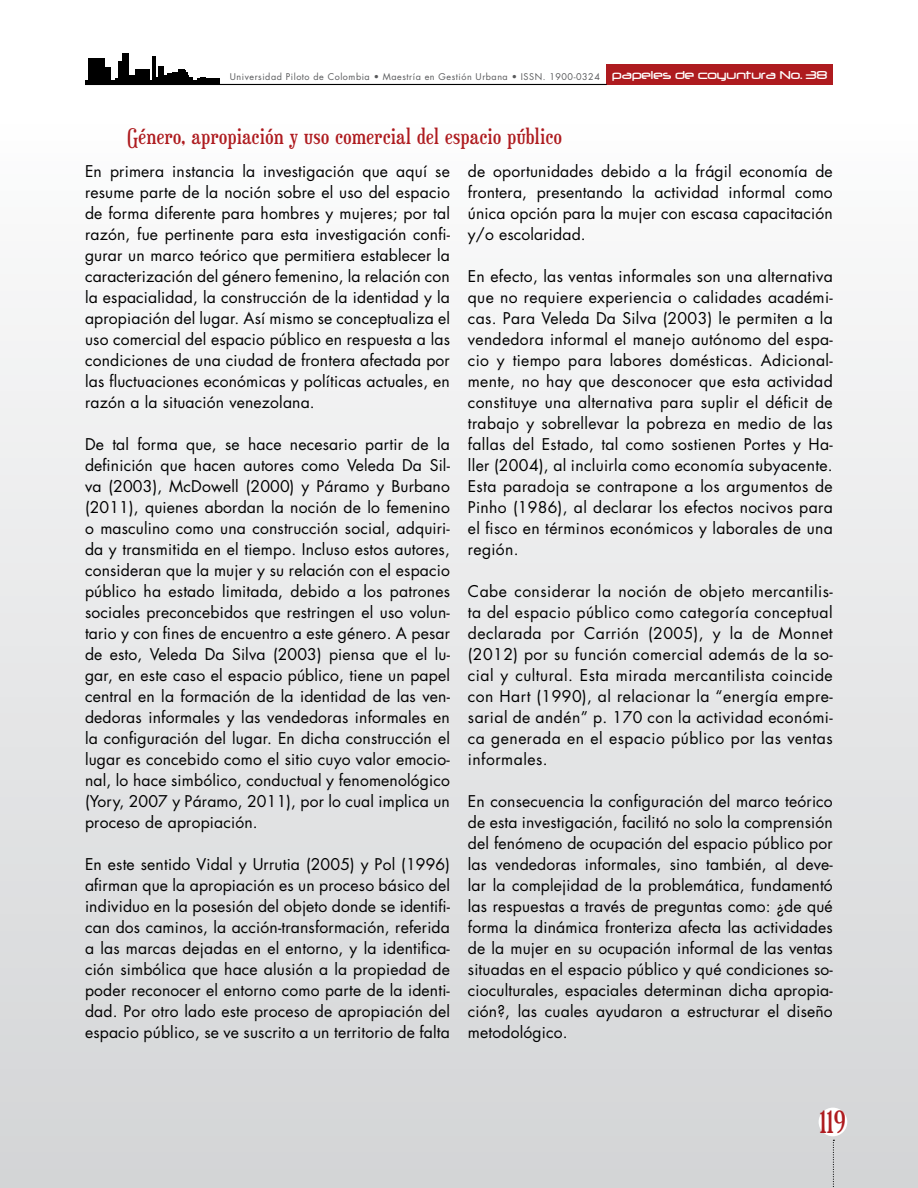
<style>
.page{position:relative;width:918px;height:1188px;background:#fff}
.page>*{position:absolute;margin:0;border:0;box-sizing:border-box;transform-origin:0 0}
.t1{font:30px "Euphorigenic";color:#ae1b1f}
.t2{font:21px "Euphorigenic";letter-spacing:.025em;color:#ae1b1f}
.t3{font:15.75px/21px "Futura Std";letter-spacing:.01em;color:#000;text-align:justify}
.t4{font:13.5px "Neuropol";color:#fff}
.t5{font:9px "Futura Std";letter-spacing:.06em;color:#58595b}
</style>
<div class="page">
<div style="left:0;top:0;width:918px;height:1188px;background:linear-gradient(to bottom,#fff,#d3d4d6)"></div>
<div style="left:607px;top:65px;width:226px;height:20px;background:#ae1b1f"></div>
<hr style="left:85px;top:84px;width:522px;height:1px;background:#000">
<div style="left:819px;top:1108px;width:28px;height:28px;background:#fff;border-radius:50%"></div>
<svg style="left:833px;top:1140px;width:1px;height:48px"></svg>
<div style="left:85px;top:80px;width:134px;height:5px;background:#000"></div>
<div style="left:88px;top:58px;width:16px;height:27px;background:#000"></div>
<div style="left:104px;top:67px;width:6px;height:18px;background:#000"></div>
<div style="left:123px;top:53px;width:6px;height:32px;background:#000"></div>
<div style="left:118px;top:61px;width:6px;height:24px;background:#000"></div>
<div style="left:128px;top:76px;width:9px;height:9px;background:#000"></div>
<div style="left:135px;top:69px;width:14px;height:16px;background:#000"></div>
<hr style="left:153px;top:57px;width:3px;height:28px;background:#000">
<div style="left:159px;top:66px;width:5px;height:19px;background:#000"></div>
<div style="left:164px;top:76px;width:9px;height:9px;background:#000"></div>
<div style="left:167px;top:74px;width:8px;height:11px;background:#000"></div>
<div style="left:172px;top:72px;width:8px;height:13px;background:#000"></div>
<div style="left:178px;top:69px;width:7px;height:16px;background:#000"></div>
<hr style="left:183px;top:71px;width:3px;height:14px;background:#000">
<svg style="left:186px;top:73px;width:16px;height:7px"></svg>
<div style="left:200px;top:77px;width:6px;height:8px;background:#000"></div>
<div style="left:206px;top:79px;width:13px;height:6px;background:#000"></div>
<p class="t5" style="left:230px;top:71px;width:372px">Universidad Piloto de Colombia • Maestría en Gestión Urbana • ISSN. 1900-0324</p>
<p class="t4" style="left:612px;top:68px;width:217px">papeles de coyuntura No. 38</p>
<h2 class="t2" style="left:128px;top:123px;width:436px">Género, apropiación y uso comercial del espacio público</h2>
<p class="t3" style="left:85px;top:161px;width:366px">En primera instancia la investigación que aquí se resume parte de la noción sobre el uso del espacio de forma diferente para hombres y mujeres; por tal razón, fue pertinente para esta investigación confi&shy;gurar un marco teórico que permitiera establecer la caracterización del género femenino, la relación con la espacialidad, la construcción de la identidad y la apropiación del lugar. Así mismo se conceptualiza el uso comercial del espacio público en respuesta a las condiciones de una ciudad de frontera afectada por las fluctuaciones económicas y políticas actuales, en razón a la situación venezolana.</p>
<p class="t3" style="left:85px;top:434px;width:366px">De tal forma que, se hace necesario partir de la definición que hacen autores como Veleda Da Sil&shy;va (2003), McDowell (2000) y Páramo y Burbano (2011), quienes abordan la noción de lo femenino o masculino como una construcción social, adquiri&shy;da y transmitida en el tiempo. Incluso estos autores, consideran que la mujer y su relación con el espacio público ha estado limitada, debido a los patrones sociales preconcebidos que restringen el uso volun&shy;tario y con fines de encuentro a este género. A pesar de esto, Veleda Da Silva (2003) piensa que el lu&shy;gar, en este caso el espacio público, tiene un papel central en la formación de la identidad de las ven&shy;dedoras informales y las vendedoras informales en la configuración del lugar. En dicha construcción el lugar es concebido como el sitio cuyo valor emocio&shy;nal, lo hace simbólico, conductual y fenomenológico (Yory, 2007 y Páramo, 2011), por lo cual implica un proceso de apropiación.</p>
<p class="t3" style="left:85px;top:854px;width:366px">En este sentido Vidal y Urrutia (2005) y Pol (1996) afirman que la apropiación es un proceso básico del individuo en la posesión del objeto donde se identifi&shy;can dos caminos, la acción-transformación, referida a las marcas dejadas en el entorno, y la identifica&shy;ción simbólica que hace alusión a la propiedad de poder reconocer el entorno como parte de la identi&shy;dad. Por otro lado este proceso de apropiación del espacio público, se ve suscrito a un territorio de falta</p>
<p class="t3" style="left:468px;top:161px;width:366px">de oportunidades debido a la frágil economía de frontera, presentando la actividad informal como única opción para la mujer con escasa capacitación y/o escolaridad.</p>
<p class="t3" style="left:468px;top:266px;width:366px">En efecto, las ventas informales son una alternativa que no requiere experiencia o calidades académi&shy;cas. Para Veleda Da Silva (2003) le permiten a la vendedora informal el manejo autónomo del espa&shy;cio y tiempo para labores domésticas. Adicional&shy;mente, no hay que desconocer que esta actividad constituye una alternativa para suplir el déficit de trabajo y sobrellevar la pobreza en medio de las fallas del Estado, tal como sostienen Portes y Ha&shy;ller (2004), al incluirla como economía subyacente.<br>Esta paradoja se contrapone a los argumentos de Pinho (1986), al declarar los efectos nocivos para el fisco en términos económicos y laborales de una región.</p>
<p class="t3" style="left:468px;top:581px;width:366px">Cabe considerar la noción de objeto mercantilis&shy;ta del espacio público como categoría conceptual declarada por Carrión (2005), y la de Monnet (2012) por su función comercial además de la so&shy;cial y cultural. Esta mirada mercantilista coincide con Hart (1990), al relacionar la “energía empre&shy;sarial de andén” p. 170 con la actividad económi&shy;ca generada en el espacio público por las ventas informales.</p>
<p class="t3" style="left:468px;top:791px;width:366px">En consecuencia la configuración del marco teórico de esta investigación, facilitó no solo la comprensión del fenómeno de ocupación del espacio público por las vendedoras informales, sino también, al deve&shy;lar la complejidad de la problemática, fundamentó las respuestas a través de preguntas como: ¿de qué forma la dinámica fronteriza afecta las actividades de la mujer en su ocupación informal de las ventas situadas en el espacio público y qué condiciones so&shy;cioculturales, espaciales determinan dicha apropia&shy;ción?, las cuales ayudaron a estructurar el diseño metodológico.</p>
<h1 class="t1" style="left:820px;top:1104px;width:27px">119</h1>
</div>
